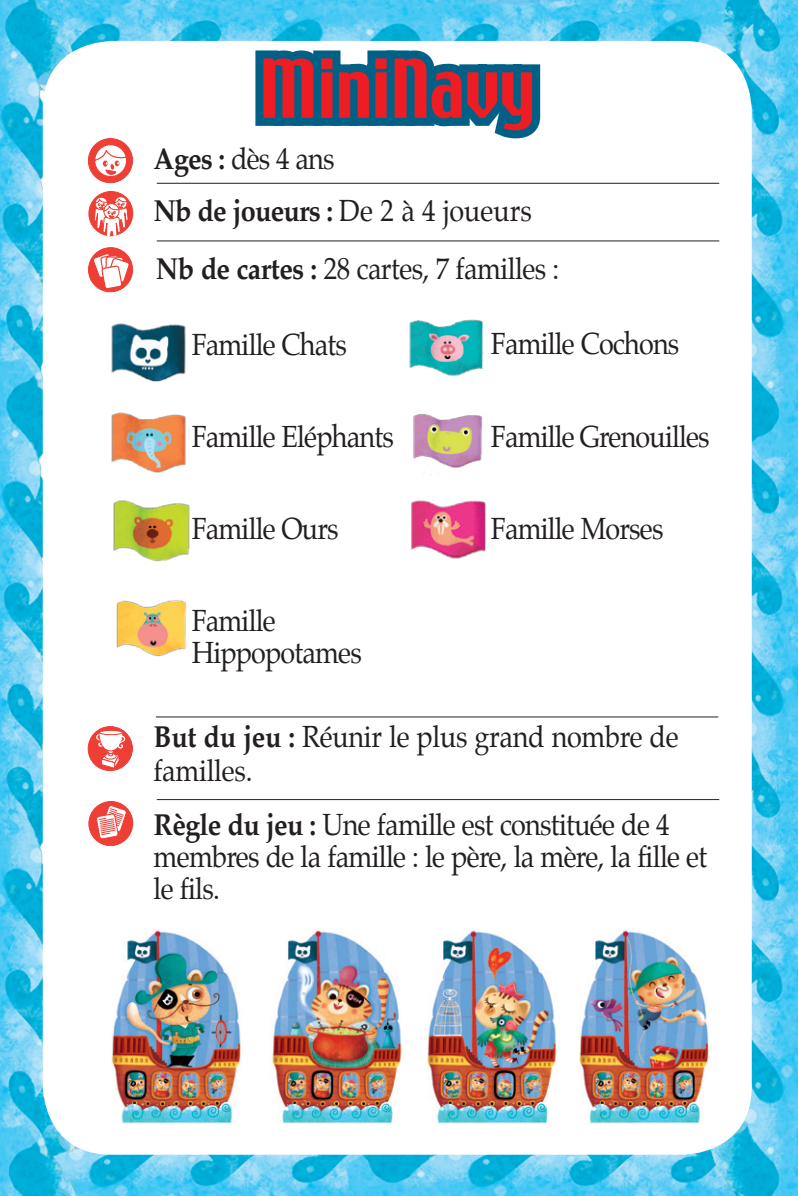
<style>
.page{position:relative;width:798px;height:1196px;background:#fff}
.page>*{position:absolute;margin:0;border:0;box-sizing:border-box;transform-origin:0 0}
.t1{font:72px "Techno";color:#ee1d23}
.t2{font:30px/32px "Palatino";letter-spacing:-.03em;color:#231f20;scale:.9 1}
.t3{font:30px/34px "Palatino";letter-spacing:-.01em;color:#231f20;scale:.9 1}
.s1{font-weight:700}
</style>
<div class="page">
<img style="left:0;top:0;width:798px;height:1196px">
<div style="left:43px;top:41px;width:708px;height:1113px;background:#fff;border-radius:68px"></div>
<hr style="left:157px;top:183px;width:562px;height:1px;background:#231f20">
<hr style="left:157px;top:240px;width:562px;height:2px;background:#231f20">
<hr style="left:156px;top:716px;width:562px;height:1px;background:#231f20">
<hr style="left:157px;top:799px;width:562px;height:1px;background:#231f20">
<svg style="left:88px;top:138px;width:45px;height:45px"></svg>
<svg style="left:88px;top:247px;width:45px;height:45px"></svg>
<div style="left:88px;top:726px;width:44px;height:45px;background:#ee3e35;border-radius:50%"></div>
<div style="left:88px;top:726px;width:45px;height:45px;border:1px solid #ee3e35;border-radius:50%"></div>
<svg style="left:95px;top:731px;width:32px;height:40px"></svg>
<hr style="left:99px;top:730px;width:23px;height:4px;background:#fff;border-radius:50%">
<div style="left:99px;top:730px;width:24px;height:5px;border:1px solid #ee3e35;border-radius:50%"></div>
<div style="left:89px;top:801px;width:44px;height:44px;background:#ee3e35;border-radius:50%"></div>
<div style="left:89px;top:801px;width:44px;height:45px;border:1px solid #ee3e35;border-radius:50%"></div>
<svg style="left:88px;top:801px;width:45px;height:39px"></svg>
<div style="left:89px;top:191px;width:44px;height:45px;background:#ee3e35;border-radius:50%"></div>
<div style="left:89px;top:191px;width:44px;height:45px;border:1px solid #ee3e35;border-radius:50%"></div>
<svg style="left:94px;top:195px;width:34px;height:41px"></svg>
<img style="left:111px;top:930px;width:130px;height:194px">
<img style="left:427px;top:930px;width:130px;height:194px">
<img style="left:272px;top:930px;width:130px;height:194px">
<img style="left:579px;top:930px;width:129px;height:194px">
<svg style="left:247px;top:37px;width:306px;height:102px"></svg>
<img style="left:111px;top:323px;width:75px;height:59px">
<img style="left:111px;top:412px;width:78px;height:61px">
<img style="left:116px;top:600px;width:71px;height:56px">
<img style="left:113px;top:500px;width:77px;height:62px">
<img style="left:409px;top:319px;width:75px;height:57px">
<img style="left:413px;top:413px;width:70px;height:63px">
<img style="left:411px;top:500px;width:75px;height:59px">
<svg style="left:789px;top:0;width:9px;height:5px"></svg>
<svg style="left:789px;top:1191px;width:9px;height:5px"></svg>
<h1 class="t1" style="left:259px;top:40px;width:278px">MiniNavy</h1>
<p class="t2" style="left:154px;top:132px;width:422px;line-height:52.4px"><span class="s1">Ages :</span> dès 4 ans<br><span class="s1">Nb de joueurs :</span> De 2 à 4 joueurs</p>
<p class="t2" style="left:156px;top:253px;width:450px"><span class="s1">Nb de cartes :</span> 28 cartes, 7 familles :</p>
<p class="t2" style="left:192px;top:328px;width:174px">Famille Chats</p>
<p class="t2" style="left:491px;top:328px;width:211px">Famille Cochons</p>
<p class="t2" style="left:192px;top:420px;width:226px">Famille Eléphants</p>
<p class="t2" style="left:491px;top:420px;width:245px">Famille Grenouilles</p>
<p class="t2" style="left:192px;top:512px;width:165px">Famille Ours</p>
<p class="t2" style="left:491px;top:512px;width:193px">Famille Morses</p>
<p class="t2" style="left:192px;top:604px;width:190px">Famille<br>Hippopotames</p>
<p class="t3" style="left:154px;top:719px;width:585px"><span class="s1">But du jeu :</span> Réunir le plus grand nombre de familles.</p>
<p class="t2" style="left:154px;top:808px;width:616px"><span class="s1">Règle du jeu :</span> Une famille est constituée de 4 membres de la famille : le père, la mère, la fille et le fils.</p>
</div>
